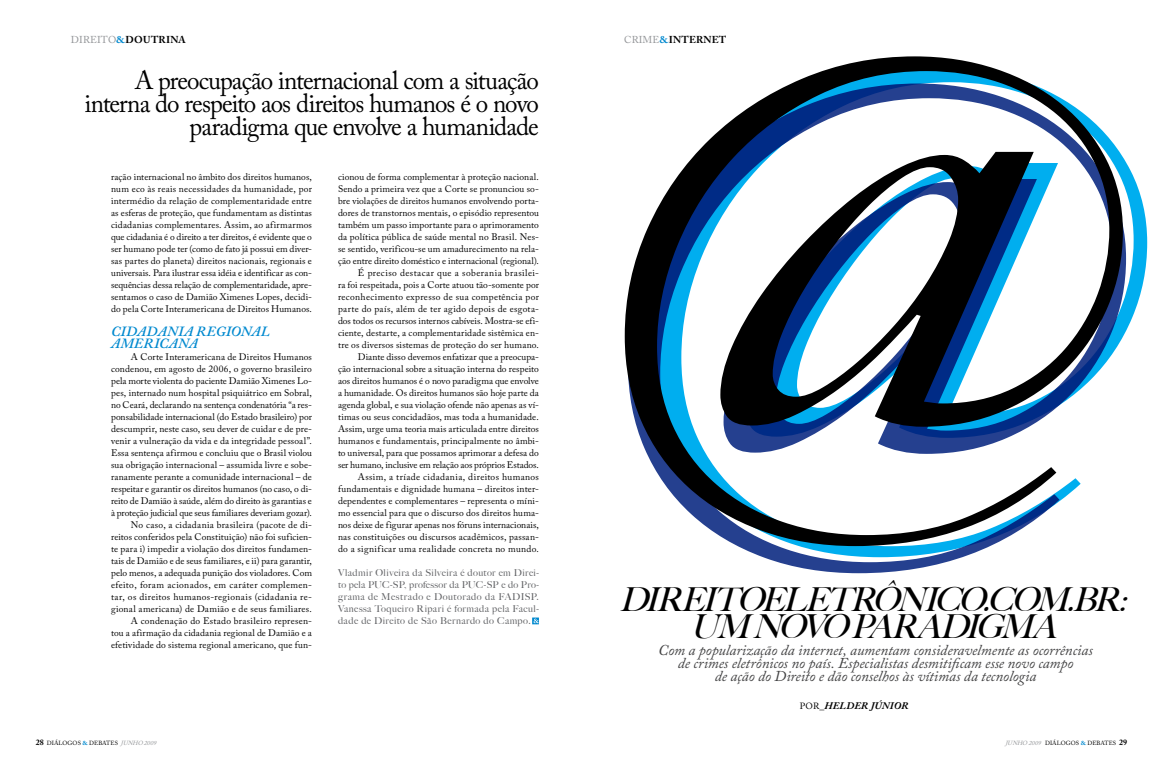
<style>
.page{position:relative;width:1163px;height:780px;background:#fff}
.page>*{position:absolute;margin:0;border:0;box-sizing:border-box;transform-origin:0 0}
.t1{font:italic 500 33px/27px "Big Caslon";color:#000;text-align:center}
.t2{font:26px/23px "Adobe Caslon Pro";letter-spacing:-.04em;color:#000;text-align:right;scale:.96 1}
.t3{font:italic 15px/13px "Adobe Caslon Pro";letter-spacing:-.005em;color:#414142;text-align:center}
.t4{font:italic 600 14px/12px "Adobe Caslon Pro";letter-spacing:.01em;color:#0089cf}
.t5{font:700 10px "Adobe Caslon Pro";letter-spacing:.025em;color:#000}
.t6{font:italic 700 10px "Adobe Caslon Pro";letter-spacing:.015em;color:#000}
.t7{font:9.5px/12px "Adobe Caslon Pro";letter-spacing:.01em;color:#000;text-align:right}
.t8{font:500 9.5px/12px "Big Caslon";letter-spacing:.045em;color:#636467;text-align:justify}
.t9{font:6px "Adobe Caslon Pro";letter-spacing:.015em;color:#000}
.s1{font-weight:400;color:#939598}
.s2{color:#0089cf}
.s3{font-weight:400;font-style:normal;font-size:9px}
.s4{font-weight:400;font-style:normal}
.s5{font-weight:700;font-size:8px}
.s6{font-weight:700;color:#0089cf}
.s7{font-style:italic;color:#939598}
</style>
<div class="page">
<svg style="left:532px;top:617px;width:7px;height:7px"></svg>
<svg style="left:1125px;top:160px;width:21px;height:173px;fill:#06aeef"></svg>
<svg style="left:737px;top:156px;width:388px;height:417px"></svg>
<svg style="left:624px;top:56px;width:498px;height:490px"></svg>
<p class="t5" style="left:71px;top:34px;width:116px"><span class="s1">direito</span><span class="s2">&amp;</span>DOUTRINA</p>
<p class="t2" style="left:85px;top:69px;width:474px">A preocupação internacional com a situação interna do respeito aos direitos humanos é o novo paradigma que envolve a humanidade</p>
<p class="t7" style="left:111px;top:171px;width:202px;text-align:justify">ração internacional no âmbito dos direitos humanos, num eco às reais necessidades da humanidade, por intermédio da relação de complementaridade entre as esferas de proteção, que fundamentam as distintas cidadanias complementares. Assim, ao afirmarmos que cidadania é o direito a ter direitos, é evidente que o ser humano pode ter (como de fato já possui em diver&shy;sas partes do planeta) direitos nacionais, regionais e universais. Para ilustrar essa idéia e identificar as con&shy;sequências dessa relação de complementaridade, apre&shy;sentamos o caso de Damião Ximenes Lopes, decidi&shy;do pela Corte Interamericana de Direitos Humanos.</p>
<p class="t4" style="left:111px;top:325px;width:160px">CIDADANIA RE GIONAL<br>AMERICANA</p>
<p class="t7" style="left:111px;top:351px;width:202px">A Corte Interamericana de Direitos Humanos condenou, em agosto de 2006, o governo brasileiro pela morte violenta do paciente Damião Ximenes Lo&shy;pes, internado num hospital psiquiátrico em Sobral, no Ceará, declarando na sentença condenatória “a res&shy;ponsabilidade internacional (do Estado brasileiro) por descumprir, neste caso, seu dever de cuidar e de pre&shy;venir a vulneração da vida e da integridade pessoal”.<br>Essa sentença afirmou e concluiu que o Brasil violou sua obrigação internacional – assumida livre e sobe&shy;ranamente perante a comunidade internacional – de respeitar e garantir os direitos humanos (no caso, o di&shy;reito de Damião à saúde, além do direito às garantias e à proteção judicial que seus familiares deveriam gozar).<br>No caso, a cidadania brasileira (pacote de di&shy;reitos conferidos pela Constituição) não foi suficien&shy;te para i) impedir a violação dos direitos fundamen&shy;tais de Damião e de seus familiares, e ii) para garantir, pelo menos, a adequada punição dos violadores. Com efeito, foram acionados, em caráter complemen&shy;tar, os direitos humanos-regionais (cidadania re&shy;gional americana) de Damião e de seus familiares.<br>A condenação do Estado brasileiro represen-<br>tou a afirmação da cidadania regional de Damião e a efetividade do sistema regional americano, que fun-</p>
<p class="t7" style="left:338px;top:171px;width:202px">cionou de forma complementar à proteção nacional.<br>Sendo a primeira vez que a Corte se pronunciou so&shy;bre violações de direitos humanos envolvendo porta&shy;dores de transtornos mentais, o episódio representou também um passo importante para o aprimoramento da política pública de saúde mental no Brasil. Nes&shy;se sentido, verificou-se um amadurecimento na rela&shy;ção entre direito doméstico e internacional (regional).<br>É preciso destacar que a soberania brasilei-<br>ra foi respeitada, pois a Corte atuou tão-somente por reconhecimento expresso de sua competência por parte do país, além de ter agido depois de esgota&shy;dos todos os recursos internos cabíveis. Mostra-se efi&shy;ciente, destarte, a complementaridade sistêmica en&shy;tre os diversos sistemas de proteção do ser humano.<br>Diante disso devemos enfatizar que a preocupa-<br>ção internacional sobre a situação interna do respeito aos direitos humanos é o novo paradigma que envolve a humanidade. Os direitos humanos são hoje parte da agenda global, e sua violação ofende não apenas as ví&shy;timas ou seus concidadãos, mas toda a humanidade.<br>Assim, urge uma teoria mais articulada entre direitos humanos e fundamentais, principalmente no âmbi&shy;to universal, para que possamos aprimorar a defesa do ser humano, inclusive em relação aos próprios Estados.<br>Assim, a tríade cidadania, direitos humanos fundamentais e dignidade humana – direitos inter&shy;dependentes e complementares – representa o míni&shy;mo essencial para que o discurso dos direitos huma&shy;nos deixe de figurar apenas nos fóruns internacionais, nas constituições ou discursos acadêmicos, passan&shy;do a significar uma realidade concreta no mundo.</p>
<p class="t8" style="left:338px;top:567px;width:202px">Vladmir Oliveira da Silveira é doutor em Direi&shy;to pela PUC -SP, professor da PUC -SP e do Pro&shy;grama de Mestrado e Doutorado da FADIS P.<br>Vanessa Toqueiro Ripari é formada pela Facul&shy;dade de Direito de São Bernardo do Campo.</p>
<p class="t5" style="left:624px;top:34px;width:104px"><span class="s1">crime</span><span class="s2">&amp;</span>INTERNET</p>
<p class="t1" style="left:619px;top:586px;width:519px">DIREITOELETRÔNICO.COM.BR:<br>UM NOVO PARADIGMA</p>
<p class="t3" style="left:658px;top:643px;width:436px">Com a popularização da internet, aumentam consideravelmente as ocorrências de crimes eletrônicos no país. Especialistas desmitificam esse novo campo<br>de ação do Direito e dão conselhos às vítimas da tecnologia</p>
<p class="t6" style="left:799px;top:699px;width:110px"><span class="s3">Por</span><span class="s4">_</span>HELDER JÚNIOR</p>
<p class="t9" style="left:36px;top:739px;width:125px"><span class="s5">28</span> diálogos <span class="s6">&amp;</span> Debates <span class="s7">JUNHO 2009</span></p>
<p class="t9" style="left:1005px;top:739px;width:123px"><span class="s7">JUNHO 2009</span> diálogos <span class="s6">&amp;</span> Debates <span class="s5">29</span></p>
</div>
